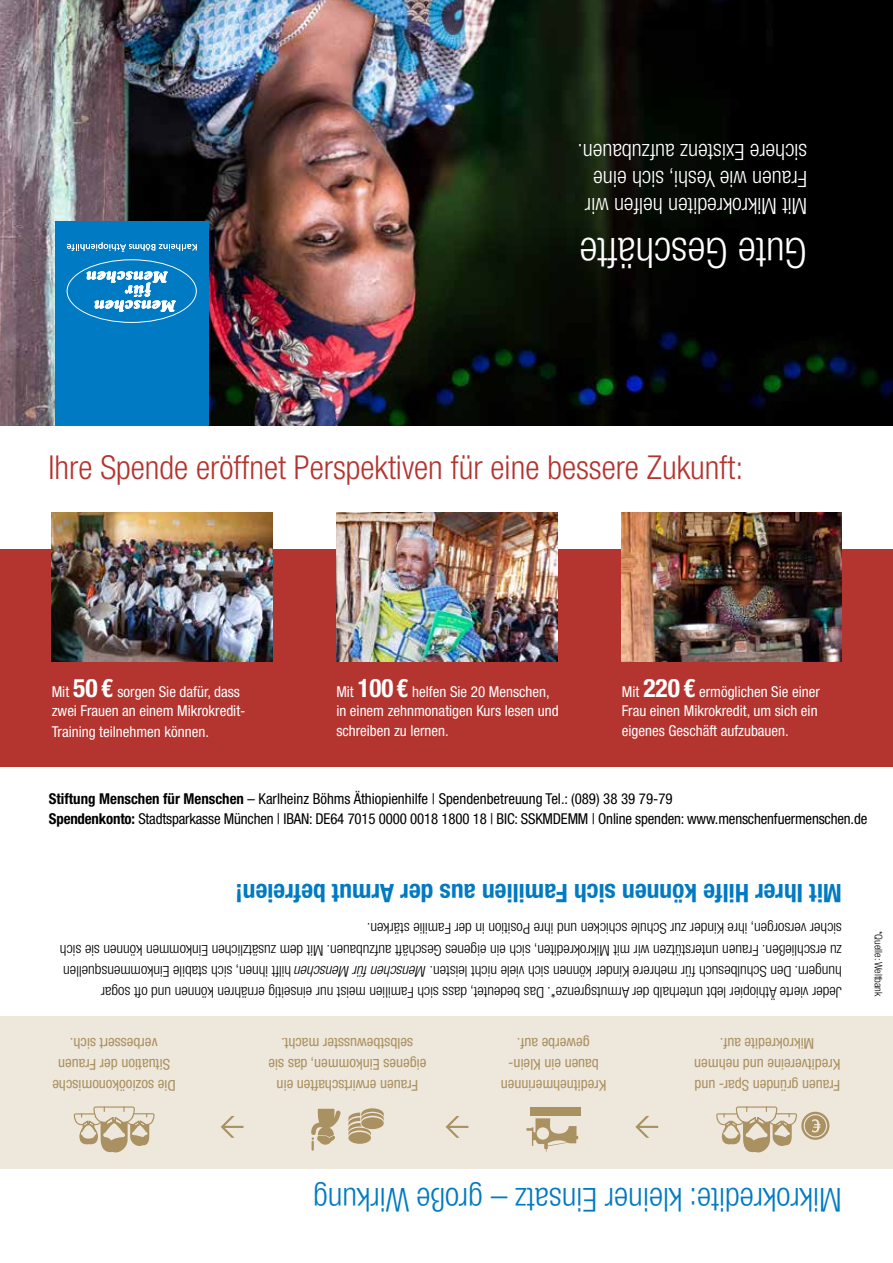
<style>
.page{position:relative;width:893px;height:1263px;background:#fff}
.page>*{position:absolute;margin:0;border:0;box-sizing:border-box;transform-origin:0 0}
.t1{font:300 condensed 42px "Helvetica Neue LT Std";color:#fff}
.t2{font:300 condensed 33px "Helvetica Neue LT Std";color:#b4342f}
.t3{font:300 condensed 33px "Helvetica Neue LT Std";color:#007ac2}
.t4{font:700 condensed 25.5px "Helvetica Neue LT Std";color:#007ac2}
.t5{font:300 condensed 22.5px/27px "Helvetica Neue LT Std";color:#fff}
.t6{font:300 condensed 15px/21px "Helvetica Neue LT Std";color:#000}
.t7{font:condensed 15px/19.5px "Helvetica Neue LT Std";color:#fff}
.t8{font:condensed 15px/21px "Helvetica Neue LT Std";color:#aa9161;text-align:center}
.t9{font:condensed 15px/19.5px "Helvetica Neue LT Std";letter-spacing:-.01em;color:#000}
.t10{font:300 condensed 10.5px "Helvetica Neue LT Std";color:#000}
.s1{font-weight:700;font-size:25.5px}
.s2{font-weight:700}
.s3{font-style:italic}
</style>
<div class="page">
<img style="left:0;top:0;width:893px;height:425px">
<div style="left:0;top:1016px;width:893px;height:153px;background:#eee7db"></div>
<div style="left:0;top:549px;width:893px;height:218px;background:#b4342f"></div>
<div style="left:55px;top:221px;width:153px;height:204px;background:#007ac2"></div>
<svg style="left:67px;top:259px;width:130px;height:64px"></svg>
<svg style="left:67px;top:242px;width:130px;height:10px"></svg>
<img style="left:52px;top:513px;width:221px;height:148px">
<img style="left:336px;top:513px;width:221px;height:148px">
<svg style="left:716px;top:1106px;width:113px;height:47px"></svg>
<svg style="left:74px;top:1106px;width:81px;height:47px"></svg>
<div style="left:531px;top:1107px;width:50px;height:8px;background:#aa9161"></div>
<svg style="left:526px;top:1118px;width:52px;height:33px"></svg>
<svg style="left:348px;top:1108px;width:36px;height:36px"></svg>
<svg style="left:311px;top:1109px;width:30px;height:41px"></svg>
<svg style="left:635px;top:1116px;width:23px;height:22px"></svg>
<svg style="left:446px;top:1116px;width:22px;height:22px"></svg>
<svg style="left:221px;top:1116px;width:22px;height:22px"></svg>
<img style="left:622px;top:513px;width:220px;height:148px">
<h3 class="t5" style="left:807px;top:220px;width:231px;rotate:-180deg">Mit Mikrokrediten helfen wir<br>Frauen wie Yeshi, sich eine sichere Existenz aufzubauen.</h3>
<h1 class="t1" style="left:807px;top:277px;width:229px;rotate:-180deg">Gute Geschäfte</h1>
<h2 class="t2" style="left:48px;top:448px;width:696px">Ihre Spende eröffnet Perspektiven für eine bessere Zukunft:</h2>
<p class="t7" style="left:52px;top:681px;width:195px">Mit <span class="s1">50 €</span> sorgen Sie dafür, dass zwei Frauen an einem Mikrokredit-</p>
<p class="t7" style="left:52px;top:722px;width:159px">Training teilnehmen können.</p>
<p class="t7" style="left:336px;top:681px;width:224px">Mit <span class="s1">100€</span> helfen Sie 20 Menschen, in einem zehnmonatigen Kurs lesen und schreiben zu lernen.</p>
<p class="t7" style="left:622px;top:681px;width:199px">Mit <span class="s1">220 €</span> ermöglichen Sie einer<br>Frau einen Mikrokredit, um sich ein eigenes Geschäft aufzubauen.</p>
<p class="t9" style="left:49px;top:789px;width:820px"><span class="s2">Stiftung Menschen für Menschen</span> – Karlheinz Böhms Äthiopienhilfe | Spendenbetreuung Tel.: (089) 38 39 79-79<br><span class="s2">Spendenkonto:</span> Stadtsparkasse München | IBAN: DE64 7015 0000 0018 1800 18 | BIC: SSKMDEMM | Online spenden: www.menschenfuermenschen.de</p>
<h3 class="t4" style="left:842px;top:909px;width:608px;rotate:-180deg">Mit Ihrer Hilfe können sich Familien aus der Armut befreien!</h3>
<p class="t6" style="left:842px;top:1002px;width:783px;rotate:-180deg">Jeder vierte Äthiopier lebt unterhalb der Armutsgrenze*. Das bedeutet, dass sich Familien meist nur einseitig ernähren können und oft sogar hungern. Den Schulbesuch für mehrere Kinder können sich viele nicht leisten. <span class="s3">Menschen für Menschen</span> hilft ihnen, sich stabile Einkommensquellen zu erschließen. Frauen unterstützen wir mit Mikrokrediten, sich ein eigenes Geschäft aufzubauen. Mit dem zusätzlichen Einkommen können sie sich sicher versorgen, ihre Kinder zur Schule schicken und ihre Position in der Familie stärken.</p>
<p class="t8" style="left:840px;top:1095px;width:148px;rotate:-180deg">Frauen gründen Spar- und<br>Kreditvereine und nehmen<br>Mikrokredite auf.</p>
<p class="t8" style="left:606px;top:1096px;width:107px;rotate:-180deg">Kreditnehmerinnen bauen ein Klein&shy;gewerbe auf.</p>
<p class="t8" style="left:176px;top:1095px;width:125px;rotate:-180deg">Die sozioökonomische<br>Situation der Frauen verbessert sich.</p>
<p class="t8" style="left:426px;top:1095px;width:159px;rotate:-180deg">Frauen erwirtschaften ein eigenes Einkommen, das sie selbstbewusster macht.</p>
<p class="t10" style="left:885px;top:931px;width:67px;rotate:90deg">*Quelle: Weltbank</p>
<h2 class="t3" style="left:842px;top:1219px;width:530px;rotate:-180deg">Mikrokredite: kleiner Einsatz – große Wirkung</h2>
</div>
